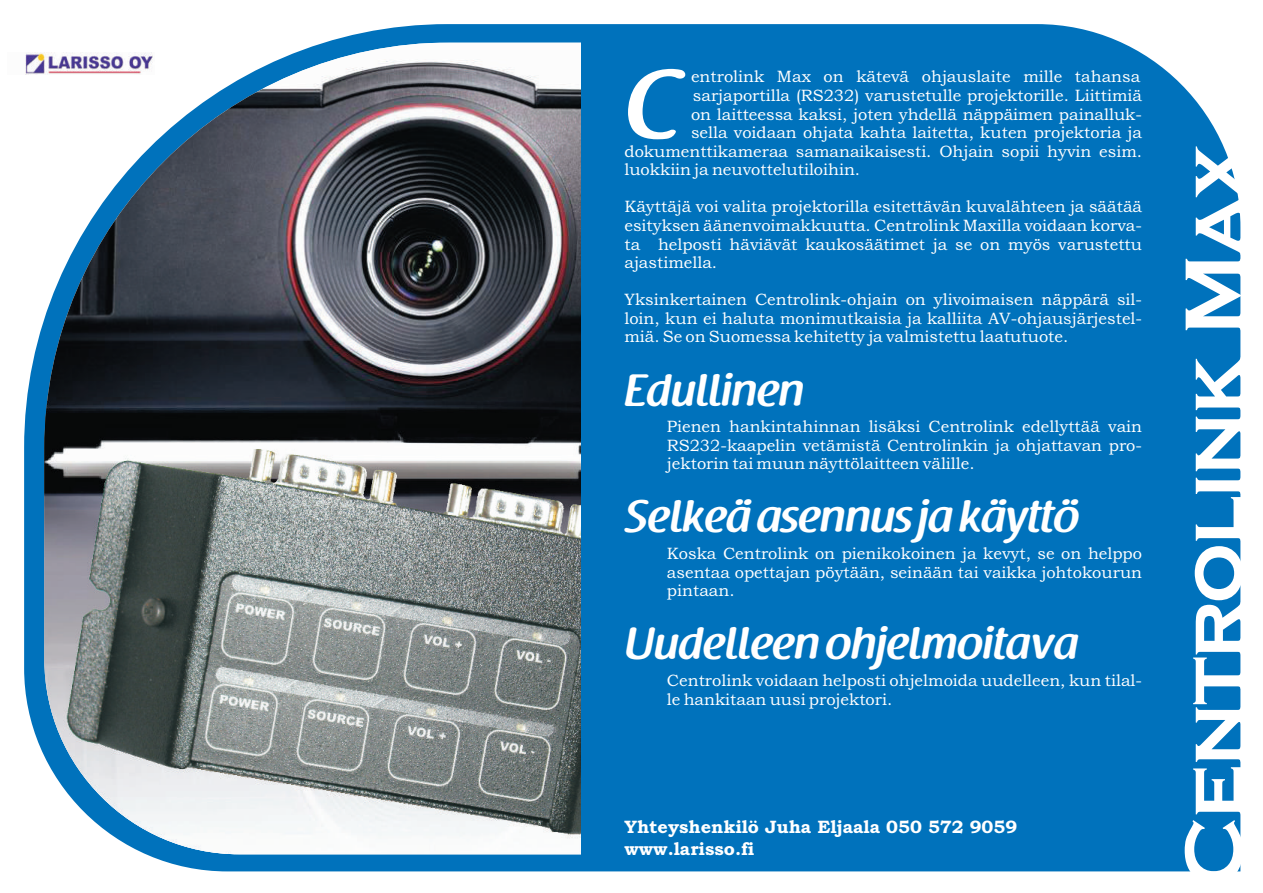
<style>
.page{position:relative;width:1263px;height:893px;background:#fff}
.page>*{position:absolute;margin:0;border:0;box-sizing:border-box;transform-origin:0 0}
.t1{font:italic 600 95.7px "Raspoutine";color:#fff}
.t2{font:700 84.45px "Copperplate Gothic";letter-spacing:-.02em;color:#fff}
.t3{font:italic 600 45px "Raspoutine";color:#fff}
.t4{font:18px/21.1px "Bookman Old Style";color:#fff}
.t5{font:16.5px/18.6px "Bookman Old Style";color:#fff;text-align:justify}
</style>
<div class="page">
<div style="left:24px;top:24px;width:1216px;height:847px;background:#0072bc"></div>
<img style="left:44px;top:44px;width:537px;height:357px">
<img style="left:44px;top:401px;width:537px;height:453px">
<img style="left:24px;top:53px;width:130px;height:21px">
<h1 class="t1" style="left:624px;top:68px;width:55px">C</h1>
<p class="t5" style="left:691px;top:69px;width:453px">entrolink Max on kätevä ohjauslaite mille tahansa sarjaportilla (RS232) varustetulle projektorille. Liittimiä on laitteessa kaksi, joten yhdellä näppäimen painalluk-</p>
<p class="t5" style="left:624px;top:125px;width:519px;text-indent:67px">sella voidaan ohjata kahta laitetta, kuten projektoria ja dokumenttikameraa samanaikaisesti. Ohjain sopii hyvin esim. luokkiin ja neuvottelutiloihin.</p>
<p class="t5" style="left:624px;top:199px;width:519px">Käyttäjä voi valita projektorilla esitettävän kuvalähteen ja säätää esityksen äänenvoimakkuutta. Centrolink Maxilla voidaan korva&shy;ta helposti häviävät kaukosäätimet ja se on myös varustettu ajastimella.</p>
<p class="t5" style="left:624px;top:292px;width:519px">Yksinkertainen Centrolink-ohjain on ylivoimaisen näppärä sil&shy;loin, kun ei haluta monimutkaisia ja kalliita AV-ohjausjärjestel&shy;miä. Se on Suomessa kehitetty ja valmistettu laatutuote.</p>
<h3 class="t3" style="left:624px;top:373px;width:181px">Edullinen</h3>
<p class="t5" style="left:667px;top:419px;width:477px">Pienen hankintahinnan lisäksi Centrolink edellyttää vain RS232-kaapelin vetämistä Centrolinkin ja ohjattavan pro&shy;jektorin tai muun näyttölaitteen välille.</p>
<h3 class="t3" style="left:624px;top:499px;width:456px">Selkeä asennus ja käyttö</h3>
<p class="t5" style="left:667px;top:546px;width:477px">Koska Centrolink on pienikokoinen ja kevyt, se on helppo asentaa opettajan pöytään, seinään tai vaikka johtokourun pintaan.</p>
<h3 class="t3" style="left:624px;top:626px;width:455px">Uudelleen ohjelmoitava</h3>
<p class="t5" style="left:667px;top:673px;width:477px">Centrolink voidaan helposti ohjelmoida uudelleen, kun tilal&shy;le hankitaan uusi projektori.</p>
<p class="t4" style="left:624px;top:818px;width:394px">Yhteyshenkilö Juha Eljaala 050 572 9059 www.larisso.fi</p>
<h2 class="t2" style="left:1163px;top:887px;width:744px;rotate:-90deg">Centrolink Max</h2>
</div>
